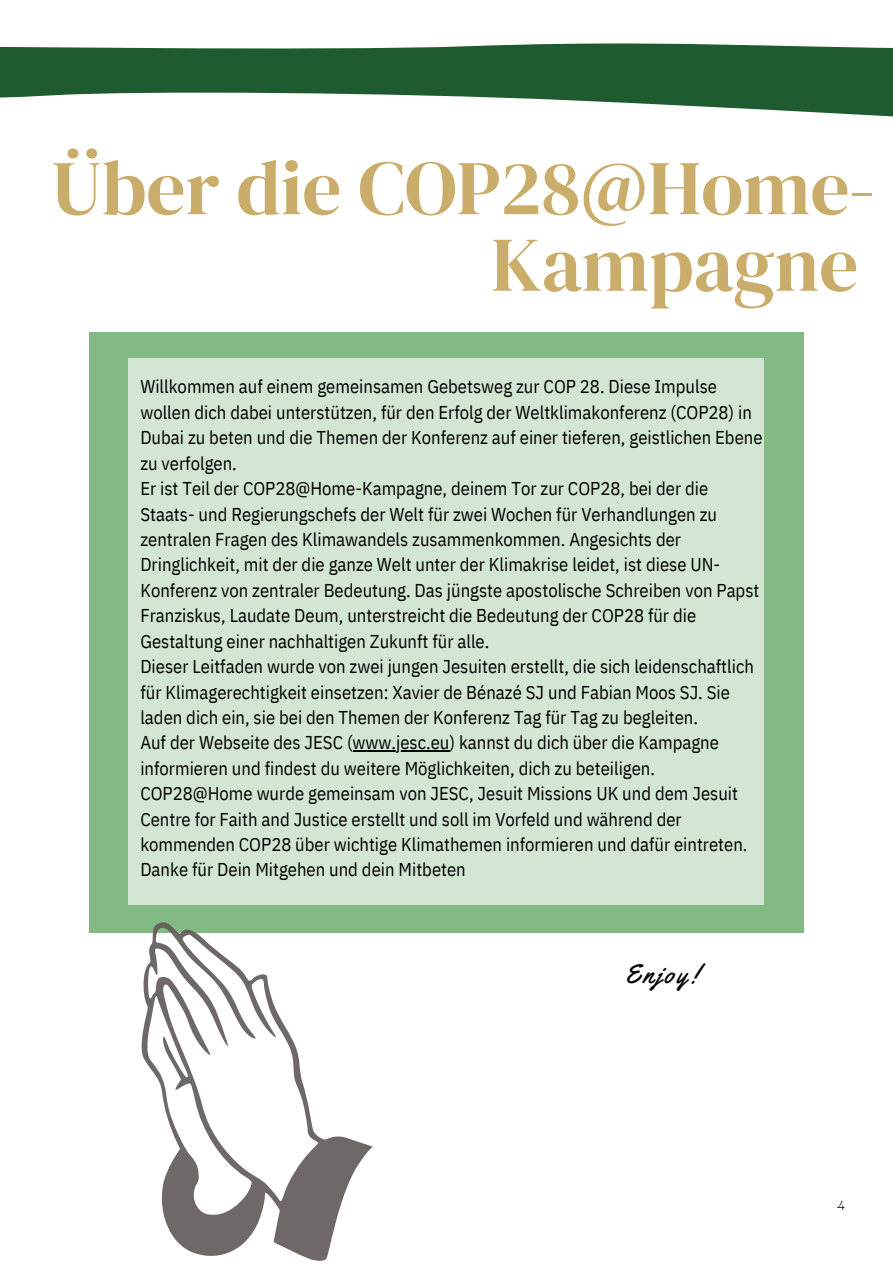
<style>
.page{position:relative;width:893px;height:1264px;background:#fff}
.page>*{position:absolute;margin:0;border:0;box-sizing:border-box;transform-origin:0 0}
.t1{font:77.1px/76.5px "DM Serif Display";color:#caad6a;text-align:right}
.t2{font:26.55px "Yellowtail";letter-spacing:.095em;color:#000}
.t3{font:18.6px/25.3px "IBM Plex Sans Cond";color:#000}
.t4{font:16.5px "Darker Grotesque";color:#000}
</style>
<div class="page">
<div style="left:89px;top:332px;width:714px;height:600px;background:#83b983"></div>
<svg style="left:141px;top:922px;width:231px;height:338px"></svg>
<div style="left:128px;top:358px;width:636px;height:547px;background:#d3e6d3"></div>
<hr style="left:352px;top:750px;width:97px;height:1px;background:#000">
<svg style="left:0;top:43px;width:892px;height:74px;fill:#1e5b2e"></svg>
<p class="t1" style="left:51px;top:149px;width:825px">Über die COP28@Home-<br>Kampagne</p>
<p class="t3" style="left:140px;top:374px;width:623px">Willkommen auf einem gemeinsamen Gebetsweg zur COP 28. Diese Impulse wollen dich dabei unterstützen, für den Erfolg der Weltklimakonferenz (COP28) in Dubai zu beten und die Themen der Konferenz auf einer tieferen, geistlichen Ebene zu verfolgen.</p>
<p class="t3" style="left:140px;top:475px;width:620px">Er ist Teil der COP28@Home-Kampagne, deinem Tor zur COP28, bei der die Staats- und Regierungschefs der Welt für zwei Wochen für Verhandlungen zu zentralen Fragen des Klimawandels zusammenkommen. Angesichts der Dringlichkeit, mit der die ganze Welt unter der Klimakrise leidet, ist diese UN-Konferenz von zentraler Bedeutung. Das jüngste apostolische Schreiben von Papst Franziskus, Laudate Deum, unterstreicht die Bedeutung der COP28 für die Gestaltung einer nachhaltigen Zukunft für alle.</p>
<p class="t3" style="left:140px;top:653px;width:615px">Dieser Leitfaden wurde von zwei jungen Jesuiten erstellt, die sich leidenschaftlich für Klimagerechtigkeit einsetzen: Xavier de Bénazé SJ und Fabian Moos SJ. Sie laden dich ein, sie bei den Themen der Konferenz Tag für Tag zu begleiten.</p>
<p class="t3" style="left:140px;top:729px;width:608px">Auf der Webseite des JESC (www.jesc.eu) kannst du dich über die Kampagne informieren und findest du weitere Möglichkeiten, dich zu beteiligen.<br>COP28@Home wurde gemeinsam von JESC, Jesuit Missions UK und dem Jesuit Centre for Faith and Justice erstellt und soll im Vorfeld und während der kommenden COP28 über wichtige Klimathemen informieren und dafür eintreten.</p>
<p class="t3" style="left:140px;top:856px;width:327px">Danke für Dein Mitgehen und dein Mitbeten</p>
<p class="t2" style="left:624px;top:956px;width:75px">Enjoy!</p>
<p class="t4" style="left:837px;top:1192px;width:9px">4</p>
</div>
